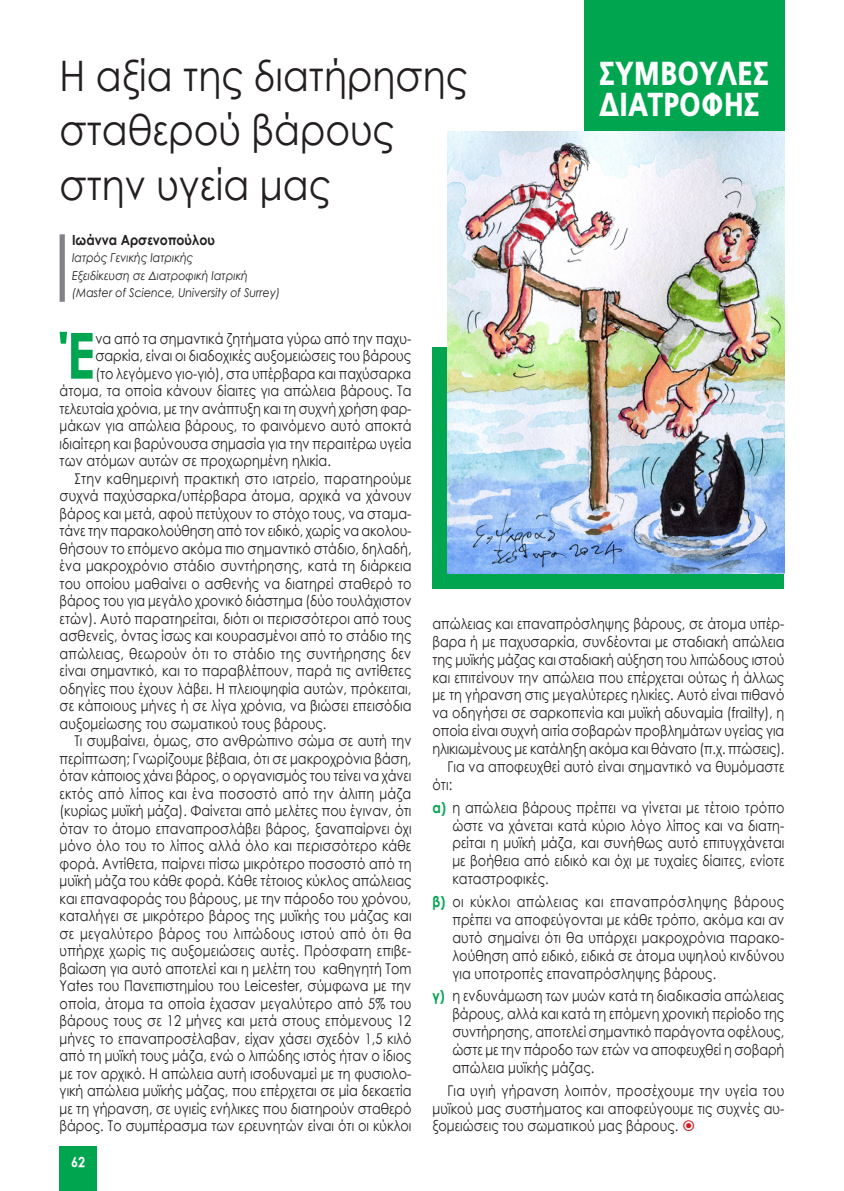
<style>
.page{position:relative;width:844px;height:1191px;background:#fff}
.page>*{position:absolute;margin:0;border:0;box-sizing:border-box;transform-origin:0 0}
._1h_paragrafos{font:700 63.52px "Century Gothic";color:#00a54f;scale:.86 1}
.TITLOS{font:42px/54.2px "Century Gothic";color:#231f20;scale:.9 1}
.t1{font:900 33.25px/31.5px "PF Catalog";color:#fff;scale:.8 1}
.KEIMENO{font:14.88px/17.5px "Century Gothic";letter-spacing:.005em;color:#231f20;text-align:justify;scale:.86 1}
._1{font:14.88px/17.8px "Century Gothic";letter-spacing:.005em;color:#231f20;text-align:justify;scale:.86 1}
._1h_paragrafos-2{font:14.88px "Century Gothic";letter-spacing:.005em;color:#231f20;scale:.86 1}
.SIGRAFEAS{font:700 14px "Century Gothic";color:#231f20;scale:.9 1}
.t2{font:14px "SK Century Gothic Pol Uni W Bold";color:#fff;scale:.9 1}
.SIGRAF__SXOLIA{font:italic 12.25px/17.5px "Century Gothic";color:#231f20;scale:.9 1}
.s1{font-weight:700;color:#00a54f}
</style>
<div class="page">
<div style="left:584px;top:0;width:200px;height:131px;background:#00a54f"></div>
<div style="left:60px;top:234px;width:5px;height:68px;background:#808285"></div>
<div style="left:60px;top:1146px;width:37px;height:45px;background:#00a54f"></div>
<div style="left:432px;top:347px;width:352px;height:241px;background:#00a54f"></div>
<img style="left:447px;top:131px;width:337px;height:442px">
<p class="TITLOS" style="left:60px;top:48px;width:455px">Η αξία της διατήρησης σταθερού βάρους στην υγεία μας</p>
<p class="SIGRAFEAS" style="left:72px;top:229px;width:160px">Ιωάννα Αρσενοπούλου</p>
<p class="SIGRAF__SXOLIA" style="left:72px;top:249px;width:136px">Ιατρός Γενικής Ιατρικής</p>
<p class="SIGRAF__SXOLIA" style="left:72px;top:266px;width:232px">Εξειδίκευση σε Διατροφική Ιατρική (Master of Science, University of Surrey)</p>
<p class="t1" style="left:599px;top:57px;width:214px">ΣΥΜΒΟΥΛΈΣ<br>ΔΙΑΤΡΟΦΉ Σ</p>
<p class="_1h_paragrafos" style="left:62px;top:307px;width:40px">Έ</p>
<p class="_1h_paragrafos-2" style="left:95px;top:328px;width:369px">να από τα σημαντικά ζητήματα γύρω από την παχυ-</p>
<p class="_1h_paragrafos-2" style="left:95px;top:345px;width:369px">σαρκία, είναι οι διαδοχικές αυξομειώσεις του βάρους</p>
<p class="_1h_paragrafos-2" style="left:95px;top:363px;width:369px">(το λεγόμενο γιο-γιό), στα υπέρβαρα και παχύσαρκα</p>
<p class="_1h_paragrafos-2" style="left:60px;top:380px;width:410px">άτομα, τα οποία κάνουν δίαιτες για απώλεια βάρους. Τα</p>
<p class="_1h_paragrafos-2" style="left:60px;top:398px;width:410px">τελευταία χρόνια, με την ανάπτυξη και τη συχνή χρήση φαρ-</p>
<p class="_1h_paragrafos-2" style="left:60px;top:415px;width:410px">μάκων για απώλεια βάρους, το φαινόμενο αυτό αποκτά</p>
<p class="_1h_paragrafos-2" style="left:60px;top:433px;width:410px">ιδιαίτερη και βαρύνουσα σημασία για την περαιτέρω υγεία</p>
<p class="_1h_paragrafos-2" style="left:60px;top:450px;width:317px">των ατόμων αυτών σε προχωρημένη ηλικία.</p>
<p class="KEIMENO" style="left:60px;top:469px;width:410px;text-indent:15px">Στην καθημερινή πρακτική στο ιατρείο, παρατηρούμε συχνά παχύσαρκα/υπέρβαρα άτομα, αρχικά να χάνουν βάρος και μετά, αφού πετύχουν το στόχο τους, να σταμα&shy;τάνε την παρακολούθηση από τον ειδικό, χωρίς να ακολου&shy;θήσουν το επόμενο ακόμα πιο σημαντικό στάδιο, δηλαδή, ένα μακροχρόνιο στάδιο συντήρησης, κατά τη διάρκεια του οποίου μαθαίνει ο ασθενής να διατηρεί σταθερό το βάρος του για μεγάλο χρονικό διάστημα (δύο τουλάχιστον ετών). Αυτό παρατηρείται, διότι οι περισσότεροι από τους ασθενείς, όντας ίσως και κουρασμένοι από το στάδιο της απώλειας, θεωρούν ότι το στάδιο της συντήρησης δεν είναι σημαντικό, και το παραβλέπουν, παρά τις αντίθετες οδηγίες που έχουν λάβει. Η πλειοψηφία αυτών, πρόκειται, σε κάποιους μήνες ή σε λίγα χρόνια, να βιώσει επεισόδια αυξομείωσης του σωματικού τους βάρους.</p>
<p class="KEIMENO" style="left:60px;top:732px;width:410px;text-indent:15px">Τι συμβαίνει, όμως, στο ανθρώπινο σώμα σε αυτή την περίπτωση; Γνωρίζουμε βέβαια, ότι σε μακροχρόνια βάση, όταν κάποιος χάνει βάρος, ο οργανισμός του τείνει να χάνει εκτός από λίπος και ένα ποσοστό από την άλιπη μάζα (κυρίως μυϊκή μάζα). Φαίνεται από μελέτες που έγιναν, ότι όταν το άτομο επαναπροσλάβει βάρος, ξαναπαίρνει όχι μόνο όλο του το λίπος αλλά όλο και περισσότερο κάθε φορά. Αντίθετα, παίρνει πίσω μικρότερο ποσοστό από τη μυϊκή μάζα του κάθε φορά. Κάθε τέτοιος κύκλος απώλειας και επαναφοράς του βάρους, με την πάροδο του χρόνου, καταλήγει σε μικρότερο βάρος της μυϊκής του μάζας και σε μεγαλύτερο βάρος του λιπώδους ιστού από ότι θα υπήρχε χωρίς τις αυξομειώσεις αυτές. Πρόσφατη επιβε&shy;βαίωση για αυτό αποτελεί και η μελέτη του καθηγητή Tom Yates του Πανεπιστημίου του Leicester, σύμφωνα με την οποία, άτομα τα οποία έχασαν μεγαλύτερο από 5% του βάρους τους σε 12 μήνες και μετά στους επόμενους 12 μήνες το επαναπροσέλαβαν, είχαν χάσει σχεδόν 1,5 κιλό από τη μυϊκή τους μάζα, ενώ ο λιπώδης ιστός ήταν ο ίδιος με τον αρχικό. Η απώλεια αυτή ισοδυναμεί με τη φυσιολο&shy;γική απώλεια μυϊκής μάζας, που επέρχεται σε μία δεκαετία με τη γήρανση, σε υγιείς ενήλικες που διατηρούν σταθερό βάρος. Το συμπέρασμα των ερευνητών είναι ότι οι κύκλοι</p>
<p class="t2" style="left:71px;top:1151px;width:17px">62</p>
<p class="KEIMENO" style="left:432px;top:614px;width:410px">απώλειας και επαναπρόσληψης βάρους, σε άτομα υπέρ&shy;βαρα ή με παχυσαρκία, συνδέονται με σταδιακή απώλεια της μυϊκής μάζας και σταδιακή αύξηση του λιπώδους ιστού και επιτείνουν την απώλεια που επέρχεται ούτως ή άλλως με τη γήρανση στις μεγαλύτερες ηλικίες. Αυτό είναι πιθανό να οδηγήσει σε σαρκοπενία και μυϊκή αδυναμία (frailty), η οποία είναι συχνή αιτία σοβαρών προβλημάτων υγείας για ηλικιωμένους με κατάληξη ακόμα και θάνατο (π.χ. πτώσεις).</p>
<p class="KEIMENO" style="left:432px;top:757px;width:410px;text-indent:15px">Για να αποφευχθεί αυτό είναι σημαντικό να θυμόμαστε ότι:</p>
<p class="_1" style="left:452px;top:798px;width:387px;text-indent:-20px"><span class="s1">α)</span> η απώλεια βάρους πρέπει να γίνεται με τέτοιο τρόπο ώστε να χάνεται κατά κύριο λόγο λίπος και να διατη&shy;ρείται η μυϊκή μάζα, και συνήθως αυτό επιτυγχάνεται με βοήθεια από ειδικό και όχι με τυχαίες δίαιτες, ενίοτε καταστροφικές.</p>
<p class="_1" style="left:452px;top:892px;width:387px;text-indent:-20px"><span class="s1">β)</span> οι κύκλοι απώλειας και επαναπρόσληψης βάρους πρέπει να αποφεύγονται με κάθε τρόπο, ακόμα και αν αυτό σημαίνει ότι θα υπάρχει μακροχρόνια παρακο&shy;λούθηση από ειδικό, ειδικά σε άτομα υψηλού κινδύνου για υποτροπές επαναπρόσληψης βάρους.</p>
<p class="_1" style="left:452px;top:986px;width:387px;text-indent:-20px"><span class="s1">γ)</span> η ενδυνάμωση των μυών κατά τη διαδικασία απώλειας βάρους, αλλά και κατά τη επόμενη χρονική περίοδο της συντήρησης, αποτελεί σημαντικό παράγοντα οφέλους, ώστε με την πάροδο των ετών να αποφευχθεί η σοβαρή απώλεια μυϊκής μάζας.</p>
<p class="KEIMENO" style="left:432px;top:1081px;width:410px;text-indent:15px">Για υγιή γήρανση λοιπόν, προσέχουμε την υγεία του μυϊκού μας συστήματος και αποφεύγουμε τις συχνές αυ&shy;ξομειώσεις του σωματικού μας βάρους.</p>
</div>
